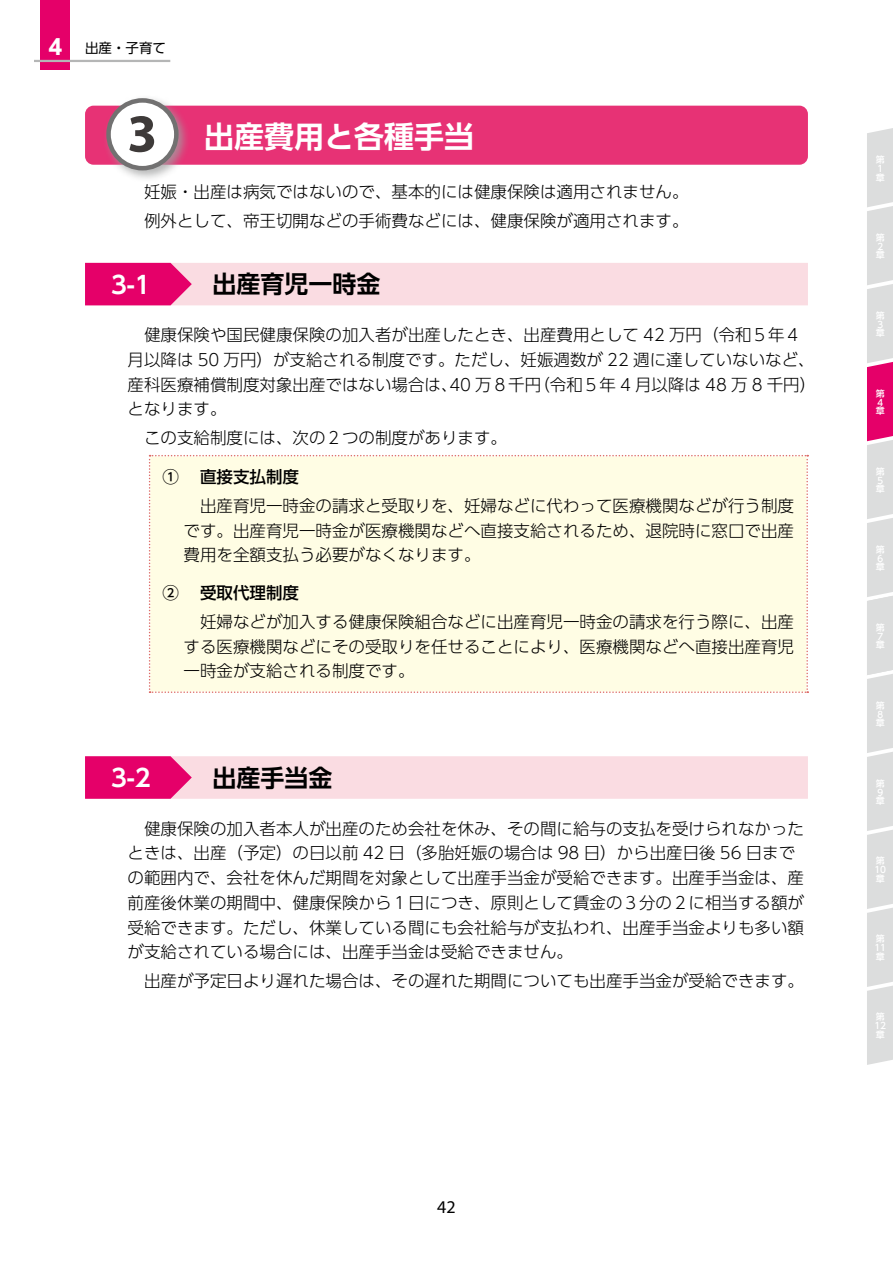
<style>
.page{position:relative;width:893px;height:1263px;background:#fff}
.page>*{position:absolute;margin:0;border:0;box-sizing:border-box;transform-origin:0 0}
.t1{font:700 54px "Myriad Pro";color:#3e3a39}
.t2{font:700 30px "UD Shin Go Pro De";color:#fff}
.t3{font:700 24px "UD Shin Go Pro De";color:#000}
.t4{font:700 24px "UD Shin Go Pro De";color:#fff}
.t5{font:18px "Myriad Pro";color:#000}
.t6{font:300 16.5px/24.8px "UD Shin Go Pro";color:#000}
.t7{font:500 16.5px "UD Shin Go Pro";color:#000}
.t8{font:13.5px "UD Shin Go Pro";color:#000}
.t9{font:500 9px/8.7px "UD Shin Go NT Pr 6 N";color:#fff}
.s1{font-weight:700;font-size:21px;color:#fff}
</style>
<div class="page">
<div style="left:40px;top:0;width:30px;height:70px;background:#e50069"></div>
<hr style="left:34px;top:60px;width:136px;height:2px;background:#b5b6b6">
<svg style="left:867px;top:128px;width:26px;height:937px;background:#decdd5"></svg>
<div style="left:85px;top:106px;width:723px;height:59px;background:#e73275;border-radius:9px"></div>
<svg style="left:85px;top:263px;width:723px;height:42px;background:#f7bed1"></svg>
<div style="left:149px;top:455px;width:659px;height:238px;background:#fffde4"></div>
<svg style="left:85px;top:756px;width:723px;height:43px;background:#f7bfd2"></svg>
<div style="left:103px;top:95px;width:88px;height:88px;background:#9fa0a0;opacity:.75"></div>
<div style="left:109px;top:100px;width:67px;height:68px;background:#fff;border-radius:50%"></div>
<div style="left:106px;top:98px;width:73px;height:72px;border:4px solid #727171;border-radius:50%"></div>
<p class="t8" style="left:48px;top:37px;width:119px"><span class="s1">4</span> 出産・子育て</p>
<h1 class="t1" style="left:127px;top:98px;width:31px">3</h1>
<h2 class="t2" style="left:204px;top:112px;width:271px">出産費用と各種手当</h2>
<p class="t6" style="left:144px;top:176px;width:546px;line-height:29px">妊娠・出産は病気ではないので、基本的には健康保険は適用されません。例外として、帝王切開などの手術費などには、健康保険が適用されます。</p>
<h3 class="t4" style="left:111px;top:265px;width:41px">3-1</h3>
<h3 class="t3" style="left:213px;top:265px;width:169px">出産育児一時金</h3>
<p class="t6" style="left:128px;top:322px;width:690px;text-indent:16px">健康保険や国民健康保険の加入者が出産したとき、出産費用として 42 万円（令和５年４月以降は 50 万円）が支給される制度です。ただし、妊娠週数が 22 週に達していないなど、産科医療補償制度対象出産ではない場合は、40 万８千円（令和５年 4 月以降は 48 万 8 千円）となります。</p>
<p class="t6" style="left:144px;top:425px;width:365px">この支給制度には、次の２つの制度があります。</p>
<p class="t7" style="left:162px;top:463px;width:138px">① 　直接支払制度</p>
<p class="t6" style="left:184px;top:493px;width:612px;text-align:justify;text-indent:17px">出産育児一時金の請求と受取りを、妊婦などに代わって医療機関などが行う制度です。出産育児一時金が医療機関などへ直接支給されるため、退院時に窓口で出産費用を全額支払う必要がなくなります。</p>
<p class="t7" style="left:162px;top:579px;width:138px">② 　受取代理制度</p>
<p class="t6" style="left:184px;top:609px;width:612px;text-align:justify;text-indent:17px">妊婦などが加入する健康保険組合などに出産育児一時金の請求を行う際に、出産する医療機関などにその受取りを任せることにより、医療機関などへ直接出産育児一時金が支給される制度です。</p>
<h3 class="t4" style="left:111px;top:758px;width:41px">3-2</h3>
<h3 class="t3" style="left:213px;top:758px;width:121px">出産手当金</h3>
<p class="t6" style="left:128px;top:815px;width:678px;text-indent:16px">健康保険の加入者本人が出産のため会社を休み、その間に給与の支払を受けられなかったときは、出産（予定）の日以前 42 日（多胎妊娠の場合は 98 日）から出産日後 56 日までの範囲内で、会社を休んだ期間を対象として出産手当金が受給できます。出産手当金は、産前産後休業の期間中、健康保険から１日につき、原則として賃金の３分の２に相当する額が受給できます。ただし、休業している間にも会社給与が支払われ、出産手当金よりも多い額が支給されている場合には、出産手当金は受給できません。</p>
<p class="t6" style="left:144px;top:968px;width:662px">出産が予定日より遅れた場合は、その遅れた期間についても出産手当金が受給できます。</p>
<p class="t5" style="left:437px;top:1195px;width:20px">42</p>
<p class="t9" style="left:876px;top:155px;width:10px">第<br>１章</p>
<p class="t9" style="left:876px;top:233px;width:10px">第<br>２章</p>
<p class="t9" style="left:876px;top:311px;width:10px">第<br>３章</p>
<p class="t9" style="left:876px;top:389px;width:10px">第<br>４章</p>
<p class="t9" style="left:876px;top:467px;width:10px">第<br>５章</p>
<p class="t9" style="left:876px;top:545px;width:10px">第<br>６章</p>
<p class="t9" style="left:876px;top:623px;width:10px">第<br>７章</p>
<p class="t9" style="left:876px;top:701px;width:10px">第<br>８章</p>
<p class="t9" style="left:876px;top:779px;width:10px">第<br>９章</p>
<p class="t9" style="left:874px;top:856px;width:13px">第<br>10章</p>
<p class="t9" style="left:874px;top:934px;width:13px">第<br>11章</p>
<p class="t9" style="left:874px;top:1012px;width:13px">第<br>12章</p>
</div>
